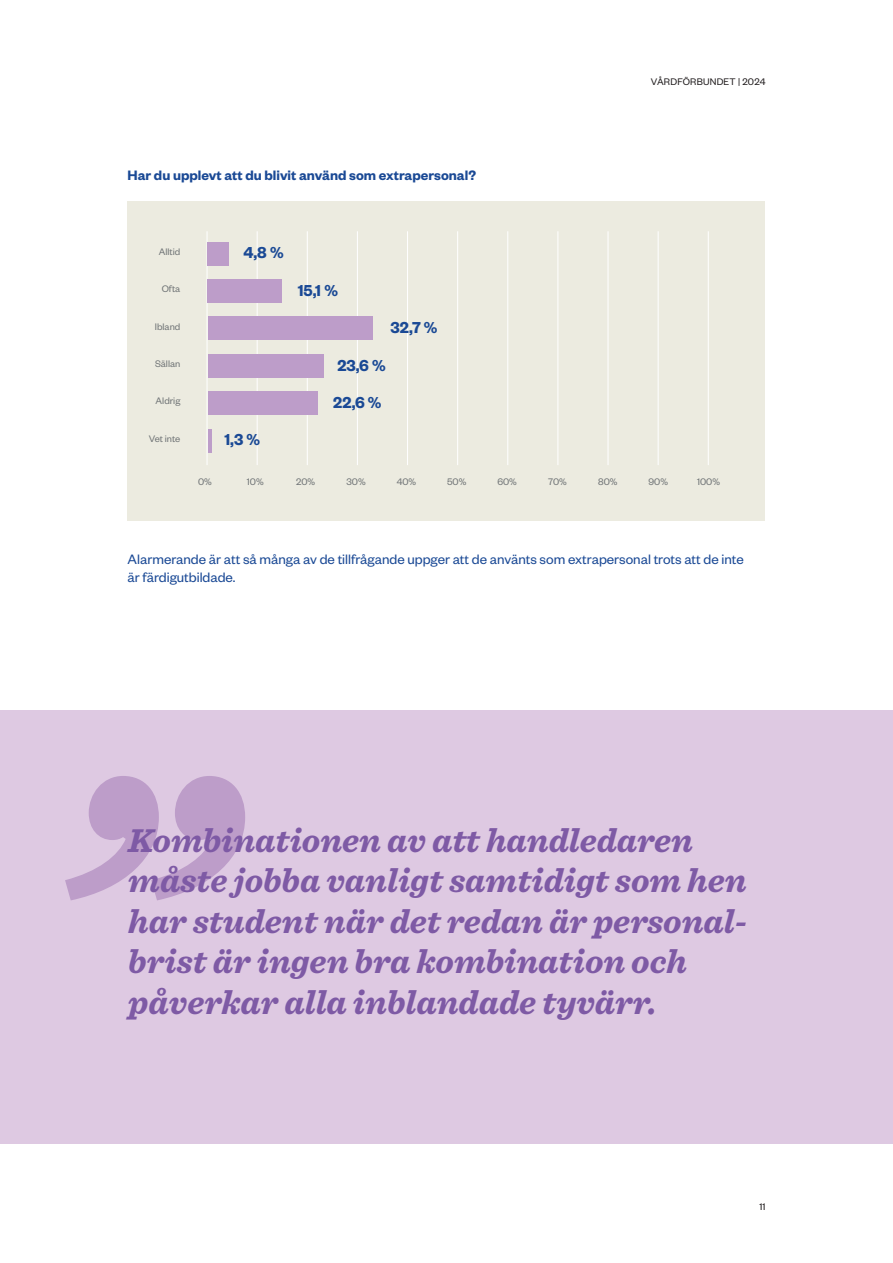
<style>
.page{position:relative;width:893px;height:1263px;background:#fff}
.page>*{position:absolute;margin:0;border:0;box-sizing:border-box;transform-origin:0 0}
.t1{font:italic 700 381.6px "Sentinel";color:#bd9dc9}
.t2{font:italic 700 34.5px/40.5px "Sentinel";color:#7e5aa5}
.t3{font:600 17.4px/37.5px "Founders Grotesk";color:#1a4995}
.t4{font:15px/18px "Founders Grotesk";color:#1a4995}
.t5{font:600 15px "Founders Grotesk";color:#1a4995}
.t6{font:10.5px "Founders Grotesk";color:#727678}
.t7{font:10.5px "Founders Grotesk";letter-spacing:.02em;color:#231f20}
</style>
<div class="page">
<div style="left:128px;top:202px;width:637px;height:319px;background:#ecebe0"></div>
<hr style="left:207px;top:231px;width:1px;height:234px;background:#fff">
<hr style="left:257px;top:231px;width:1px;height:234px;background:#fff">
<hr style="left:307px;top:231px;width:1px;height:234px;background:#fff">
<hr style="left:357px;top:231px;width:1px;height:234px;background:#fff">
<hr style="left:407px;top:231px;width:1px;height:234px;background:#fff">
<hr style="left:457px;top:231px;width:1px;height:234px;background:#fff">
<hr style="left:507px;top:231px;width:1px;height:234px;background:#fff">
<hr style="left:557px;top:231px;width:1px;height:234px;background:#fff">
<hr style="left:607px;top:231px;width:1px;height:234px;background:#fff">
<hr style="left:658px;top:231px;width:1px;height:234px;background:#fff">
<hr style="left:708px;top:231px;width:1px;height:234px;background:#fff">
<div style="left:208px;top:242px;width:21px;height:23px;background:#bd9dc9"></div>
<div style="left:208px;top:279px;width:74px;height:23px;background:#bd9dc9"></div>
<div style="left:208px;top:317px;width:164px;height:23px;background:#bd9dc9"></div>
<div style="left:208px;top:354px;width:115px;height:23px;background:#bd9dc9"></div>
<div style="left:208px;top:392px;width:109px;height:23px;background:#bd9dc9"></div>
<hr style="left:208px;top:429px;width:3px;height:23px;background:#bd9dc9">
<div style="left:0;top:710px;width:893px;height:434px;background:#dec9e2"></div>
<p class="t5" style="left:128px;top:165px;width:350px">Har du upplevt att du blivit använd som extrapersonal?</p>
<p class="t6" style="left:159px;top:245px;width:23px">Alltid</p>
<p class="t6" style="left:162px;top:282px;width:20px">Ofta</p>
<p class="t6" style="left:155px;top:320px;width:27px">Ibland</p>
<p class="t6" style="left:155px;top:357px;width:27px">Sällan</p>
<p class="t6" style="left:156px;top:395px;width:26px">Aldrig</p>
<p class="t6" style="left:149px;top:432px;width:33px">Vet inte</p>
<p class="t3" style="left:243px;top:233px;width:42px">4,8 %</p>
<p class="t3" style="left:224px;top:420px;width:37px">1,3 %</p>
<p class="t3" style="left:298px;top:270px;width:42px">15,1 %</p>
<p class="t3" style="left:390px;top:308px;width:49px">32,7 %</p>
<p class="t3" style="left:333px;top:345px;width:54px">23,6 %<br>22,6 %</p>
<p class="t7" style="left:651px;top:76px;width:116px">VÅRDFÖRBUNDET | 2024</p>
<p class="t6" style="left:198px;top:475px;width:15px">0%</p>
<p class="t6" style="left:247px;top:475px;width:18px">10%</p>
<p class="t6" style="left:296px;top:475px;width:21px">20%</p>
<p class="t6" style="left:346px;top:475px;width:21px">30%</p>
<p class="t6" style="left:397px;top:475px;width:21px">40%</p>
<p class="t6" style="left:447px;top:475px;width:21px">50%</p>
<p class="t6" style="left:497px;top:475px;width:21px">60%</p>
<p class="t6" style="left:548px;top:475px;width:20px">70%</p>
<p class="t6" style="left:598px;top:475px;width:21px">80%</p>
<p class="t6" style="left:648px;top:475px;width:21px">90%</p>
<p class="t6" style="left:697px;top:475px;width:24px">100%</p>
<p class="t4" style="left:128px;top:549px;width:618px">Alarmerande är att så många av de tillfrågande uppger att de använts som extrapersonal trots att de inte är färdigutbildade.</p>
<h1 class="t1" style="left:39px;top:605px;width:189px">”</h1>
<p class="t2" style="left:128px;top:818px;width:620px">Kombinationen av att handledaren måste jobba vanligt samtidigt som hen har student när det redan är personal&shy;brist är ingen bra kombination och påverkar alla inblandade tyvärr.</p>
<p class="t7" style="left:759px;top:1200px;width:8px">11</p>
</div>
